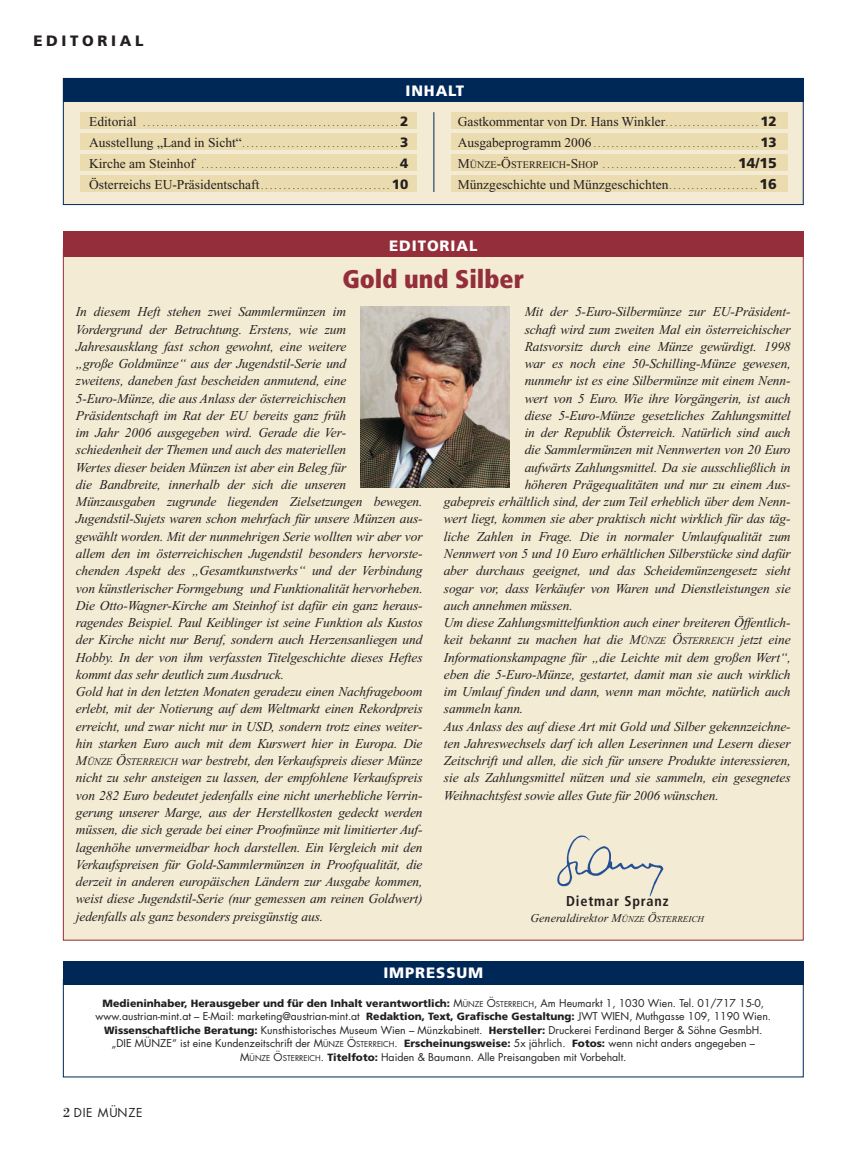
<style>
.page{position:relative;width:851px;height:1149px;background:#fff}
.page>*{position:absolute;margin:0;border:0;box-sizing:border-box;transform-origin:0 0}
.t1{font:900 condensed 25.5px "Frutiger";color:#952e3b}
.t2{font:900 15px "Frutiger";letter-spacing:.06em;color:#fff}
.t3{font:900 15px "Frutiger";letter-spacing:.245em;color:#231f20}
.t4{font:700 condensed 14.25px "Frutiger";letter-spacing:.055em;color:#231f20}
.t5{font:italic 13.5px/17.2px "Times New Roman";letter-spacing:-.01em;color:#231f20}
.t6{font:13.5px "Times New Roman";color:#231f20}
.t7{font:italic 12px "Times New Roman";letter-spacing:.005em;color:#231f20}
.t8{font:12px "Futura";letter-spacing:.06em;color:#231f20}
.t9{font:10.5px/13.5px "Futura";color:#231f20;text-align:center}
.t10{font:900 10.5px "Frutiger";color:#231f20}
.t11{font:9px "Times New Roman";color:#231f20}
.s1{font-size:13.5px}
.s2{font-family:"Frutiger";font-weight:900;font-size:13.5px}
.s3{font-size:9px}
.s4{font-family:"Frutiger";font-weight:900}
.s5{font-size:10.2px}
.s6{font-family:"Frutiger";font-weight:900;font-size:14.25px}
.s7{font-family:"Futura";font-weight:400}
.s8{font-family:"Futura";font-weight:400;font-size:7.8px}
.s9{font-size:7.8px}
.s10{font-family:"Bodoni";font-size:14.25px}
</style>
<div class="page">
<div style="left:63px;top:78px;width:740px;height:126px;background:#f3ebd3"></div>
<div style="left:63px;top:78px;width:740px;height:127px;border:1px solid #002857"></div>
<div style="left:63px;top:78px;width:740px;height:24px;background:#002857"></div>
<div style="left:63px;top:249px;width:740px;height:690px;background:#f3ebd3"></div>
<div style="left:80px;top:112px;width:336px;height:17px;background:#ebdcaf"></div>
<div style="left:80px;top:133px;width:336px;height:17px;background:#ebdcaf"></div>
<div style="left:80px;top:154px;width:336px;height:17px;background:#ebdcaf"></div>
<div style="left:80px;top:175px;width:336px;height:17px;background:#ebdcaf"></div>
<div style="left:451px;top:112px;width:336px;height:17px;background:#ebdcaf"></div>
<div style="left:451px;top:133px;width:336px;height:17px;background:#ebdcaf"></div>
<div style="left:451px;top:154px;width:336px;height:17px;background:#ebdcaf"></div>
<div style="left:451px;top:175px;width:336px;height:17px;background:#ebdcaf"></div>
<hr style="left:433px;top:112px;width:1px;height:80px;background:#002857">
<div style="left:63px;top:960px;width:740px;height:24px;background:#002857"></div>
<div style="left:63px;top:231px;width:740px;height:26px;background:#952e3b"></div>
<img style="left:557px;top:835px;width:107px;height:62px">
<img style="left:361px;top:307px;width:148px;height:180px">
<p class="t3" style="left:33px;top:35px;width:112px">EDITORIAL</p>
<p class="t2" style="left:405px;top:85px;width:60px">INHALT</p>
<p class="t11" style="left:89px;top:119px;width:320px"><span class="s1">Editorial</span> . . . . . . . . . . . . . . . . . . . . . . . . . . . . . . . . . . . . . . . . . . . . . . . . . . . . . . . . . <span class="s2">2</span></p>
<p class="t11" style="left:89px;top:140px;width:320px"><span class="s1">Ausstellung „Land in Sicht“</span>. . . . . . . . . . . . . . . . . . . . . . . . . . . . . . . . . . . <span class="s2">3</span></p>
<p class="t11" style="left:89px;top:161px;width:320px"><span class="s1">Kirche am Steinhof</span> . . . . . . . . . . . . . . . . . . . . . . . . . . . . . . . . . . . . . . . . . . . . <span class="s2">4</span></p>
<p class="t6" style="left:89px;top:179px;width:320px">Österreichs EU-Präsidentschaft <span class="s3">. . . . . . . . . . . . . . . . . . . . . . . . . . . . .</span> <span class="s4">10</span></p>
<p class="t6" style="left:457px;top:116px;width:320px">Gastkommentar von Dr. Hans Winkler<span class="s3">. . . . . . . . . . . . . . . . . . . . .</span> <span class="s4">12</span></p>
<p class="t11" style="left:457px;top:140px;width:320px"><span class="s1">Ausgabeprogramm 2006</span> . . . . . . . . . . . . . . . . . . . . . . . . . . . . . . . . . . . . . <span class="s2">13</span></p>
<p class="t11" style="left:457px;top:161px;width:320px"><span class="s1">M</span><span class="s5">ÜNZE</span><span class="s1">-Ö</span><span class="s5">STERREICH</span><span class="s1">-S</span><span class="s5">HOP</span> . . . . . . . . . . . . . . . . . . . . . . . . . . . . . . <span class="s6">14/15</span></p>
<p class="t6" style="left:457px;top:179px;width:320px">Münzgeschichte und Münzgeschichten<span class="s3">. . . . . . . . . . . . . . . . . . . .</span> <span class="s6">16</span></p>
<p class="t2" style="left:389px;top:240px;width:90px">EDITORIAL</p>
<h1 class="t1" style="left:342px;top:269px;width:183px">Gold und Silber</h1>
<p class="t5" style="left:76px;top:304px;width:348px">In diesem Heft stehen zwei Sammlermünzen im<br>Vordergrund der Betrachtung. Erstens, wie zum Jahresausklang fast schon gewohnt, eine weitere<br>„große Goldmünze“ aus der Jugendstil-Serie und<br>zweitens, daneben fast bescheiden anmutend, eine 5-Euro-Münze, die aus Anlass der österreichischen Präsidentschaft im Rat der EU bereits ganz früh<br>im Jahr 2006 ausgegeben wird. Gerade die Ver-<br>schiedenheit der Themen und auch des materiellen<br>Wertes dieser beiden Münzen ist aber ein Beleg für<br>die Bandbreite, innerhalb der sich die unseren Münzausgaben zugrunde liegenden Zielsetzungen bewegen.<br>Jugendstil-Sujets waren schon mehrfach für unsere Münzen aus&shy;gewählt worden. Mit der nunmehrigen Serie wollten wir aber vor allem den im österreichischen Jugendstil besonders hervorste&shy;chenden Aspekt des „Gesamtkunstwerks“ und der Verbindung von künstlerischer Formgebung und Funktionalität hervorheben.<br>Die Otto-Wagner-Kirche am Steinhof ist dafür ein ganz heraus&shy;ragendes Beispiel. Paul Keiblinger ist seine Funktion als Kustos der Kirche nicht nur Beruf, sondern auch Herzensanliegen und Hobby. In der von ihm verfassten Titelgeschichte dieses Heftes kommt das sehr deutlich zum Ausdruck.<br>Gold hat in den letzten Monaten geradezu einen Nachfrageboom erlebt, mit der Notierung auf dem Weltmarkt einen Rekordpreis erreicht, und zwar nicht nur in USD, sondern trotz eines weiter&shy;hin starken Euro auch mit dem Kurswert hier in Europa. Die M<span class="s5">ÜNZE</span> Ö<span class="s5">STERREICH</span> war bestrebt, den Verkaufspreis dieser Münze nicht zu sehr ansteigen zu lassen, der empfohlene Verkaufspreis von 282 Euro bedeutet jedenfalls eine nicht unerhebliche Verrin&shy;gerung unserer Marge, aus der Herstellkosten gedeckt werden müssen, die sich gerade bei einer Proofmünze mit limitierter Auf&shy;lagenhöhe unvermeidbar hoch darstellen. Ein Vergleich mit den Verkaufspreisen für Gold-Sammlermünzen in Proofqualität, die derzeit in anderen europäischen Ländern zur Ausgabe kommen, weist diese Jugendstil-Serie (nur gemessen am reinen Goldwert) jedenfalls als ganz besonders preisgünstig aus.</p>
<p class="t5" style="left:524px;top:304px;width:267px">Mit der 5-Euro-Silbermünze zur EU-Präsident-</p>
<p class="t5" style="left:524px;top:321px;width:267px">schaft wird zum zweiten Mal ein österreichischer</p>
<p class="t5" style="left:524px;top:339px;width:267px">Ratsvorsitz durch eine Münze gewürdigt. 1998</p>
<p class="t5" style="left:524px;top:356px;width:267px">war es noch eine 50-Schilling-Münze gewesen,</p>
<p class="t5" style="left:524px;top:373px;width:267px">nunmehr ist es eine Silbermünze mit einem Nenn-</p>
<p class="t5" style="left:524px;top:390px;width:267px">wert von 5 Euro. Wie ihre Vorgängerin, ist auch</p>
<p class="t5" style="left:524px;top:408px;width:267px">diese 5-Euro-Münze gesetzliches Zahlungsmittel</p>
<p class="t5" style="left:524px;top:425px;width:267px">in der Republik Österreich. Natürlich sind auch</p>
<p class="t5" style="left:524px;top:442px;width:267px">die Sammlermünzen mit Nennwerten von 20 Euro</p>
<p class="t5" style="left:524px;top:459px;width:267px">aufwärts Zahlungsmittel. Da sie ausschließlich in</p>
<p class="t5" style="left:524px;top:477px;width:267px">höheren Prägequalitäten und nur zu einem Aus-</p>
<p class="t5" style="left:444px;top:494px;width:348px">gabepreis erhältlich sind, der zum Teil erheblich über dem Nenn-</p>
<p class="t5" style="left:444px;top:511px;width:348px">wert liegt, kommen sie aber praktisch nicht wirklich für das täg-</p>
<p class="t5" style="left:444px;top:528px;width:348px">liche Zahlen in Frage. Die in normaler Umlaufqualität zum</p>
<p class="t5" style="left:444px;top:546px;width:348px">Nennwert von 5 und 10 Euro erhältlichen Silberstücke sind dafür</p>
<p class="t5" style="left:444px;top:563px;width:348px">aber durchaus geeignet, und das Scheidemünzengesetz sieht</p>
<p class="t5" style="left:444px;top:580px;width:348px">sogar vor, dass Verkäufer von Waren und Dienstleistungen sie</p>
<p class="t5" style="left:444px;top:597px;width:130px">auch annehmen müssen.</p>
<p class="t5" style="left:444px;top:615px;width:348px">Um diese Zahlungsmittelfunktion auch einer breiteren Öffentlich-</p>
<p class="t5" style="left:444px;top:632px;width:348px">keit bekannt zu machen hat die M<span class="s5">ÜNZE</span> Ö<span class="s5">STERREICH</span> jetzt eine</p>
<p class="t5" style="left:444px;top:649px;width:348px">Informationskampagne für „die Leichte mit dem großen Wert“,</p>
<p class="t5" style="left:444px;top:666px;width:348px">eben die 5-Euro-Münze, gestartet, damit man sie auch wirklich</p>
<p class="t5" style="left:444px;top:684px;width:348px">im Umlauf finden und dann, wenn man möchte, natürlich auch</p>
<p class="t5" style="left:444px;top:701px;width:81px">sammeln kann.</p>
<p class="t5" style="left:444px;top:718px;width:348px">Aus Anlass des auf diese Art mit Gold und Silber gekennzeichne-</p>
<p class="t5" style="left:444px;top:735px;width:348px">ten Jahreswechsels darf ich allen Leserinnen und Lesern dieser</p>
<p class="t5" style="left:444px;top:753px;width:348px">Zeitschrift und allen, die sich für unsere Produkte interessieren,</p>
<p class="t5" style="left:444px;top:770px;width:348px">sie als Zahlungsmittel nützen und sie sammeln, ein gesegnetes</p>
<p class="t5" style="left:444px;top:787px;width:276px">Weihnachtsfest sowie alles Gute für 2006 wünschen.</p>
<p class="t4" style="left:566px;top:894px;width:104px">Dietmar Spranz</p>
<p class="t7" style="left:530px;top:912px;width:175px">Generaldirektor M<span class="s3">ÜNZE</span> Ö<span class="s3">STERREICH</span></p>
<p class="t2" style="left:383px;top:966px;width:101px">IMPRESSUM</p>
<p class="t10" style="left:102px;top:998px;width:663px">Medieninhaber, Herausgeber und für den Inhalt verantwortlich: <span class="s7">M</span><span class="s8">ÜNZE</span> <span class="s7">Ö</span><span class="s8">STERREICH</span><span class="s7">, Am Heumarkt 1, 1030 Wien. Tel. 01/717 15-0,</span></p>
<p class="t9" style="left:95px;top:1009px;width:677px">www.austrian-mint.at – E-Mail: marketing@austrian-mint.at <span class="s4">Redaktion, Text, Grafische Gestaltung:</span> JWT WIEN, Muthgasse 109, 1190 Wien.<br><span class="s4">Wissenschaftliche Beratung:</span> Kunsthistorisches Museum Wien – Münzkabinett. <span class="s4">Hersteller:</span> Druckerei Ferdinand Berger &amp; Söhne GesmbH. „DIE MÜNZE“ ist eine Kundenzeitschrift der M<span class="s9">ÜNZE</span> Ö<span class="s9">STERREICH</span>. <span class="s4">Erscheinungsweise:</span> 5x jährlich. <span class="s4">Fotos:</span> wenn nicht anders angegeben – M<span class="s9">ÜNZE</span> Ö<span class="s9">STERREICH</span>. <span class="s4">Titelfoto:</span> Haiden &amp; Baumann. Alle Preisangaben mit Vorbehalt.</p>
<p class="t8" style="left:63px;top:1106px;width:81px"><span class="s10">2</span> DIE MÜNZE</p>
</div>
